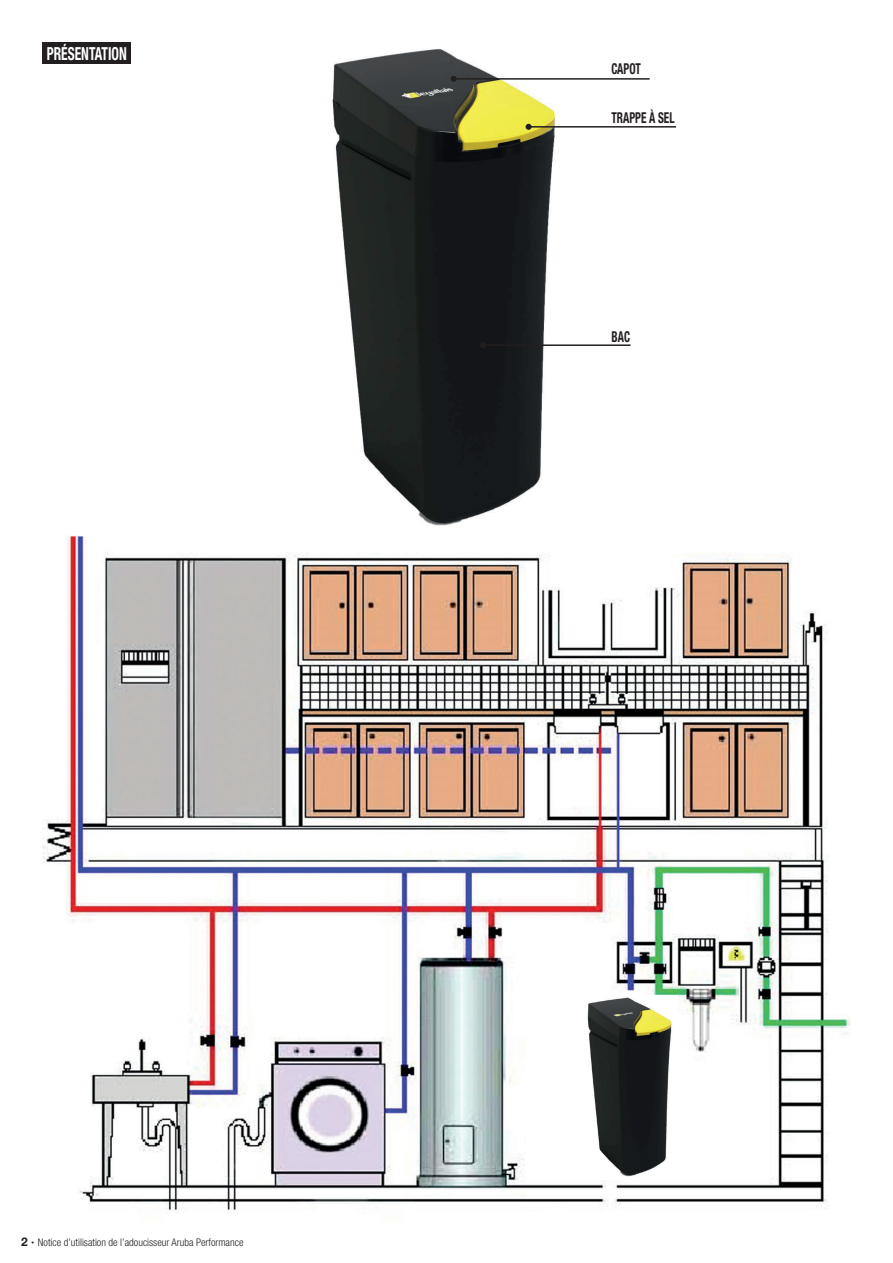
<style>
.page{position:relative;width:893px;height:1263px;background:#fff}
.page>*{position:absolute;margin:0;border:0;box-sizing:border-box;transform-origin:0 0}
.t1{font:700 condensed 18px "Helvetica Neue LT Std";color:#fff;scale:.75 1}
.t2{font:700 condensed 15px "Helvetica Neue LT Std";color:#231f20;scale:.75 1}
.t3{font:300 condensed 10.5px "Helvetica Neue LT Std";color:#231f20}
.s1{font-weight:700;font-stretch:normal;font-size:12px}
</style>
<div class="page">
<div style="left:43px;top:43px;width:88px;height:21px;background:#231f20"></div>
<img style="left:43px;top:536px;width:807px;height:675px">
<img style="left:332px;top:48px;width:224px;height:478px">
<img style="left:583px;top:995px;width:95px;height:184px">
<hr style="left:454px;top:78px;width:196px;height:2px;background:#231f20">
<svg style="left:451px;top:76px;width:6px;height:6px"></svg>
<hr style="left:529px;top:126px;width:147px;height:2px;background:#231f20">
<svg style="left:526px;top:124px;width:6px;height:6px"></svg>
<hr style="left:483px;top:344px;width:148px;height:2px;background:#231f20">
<svg style="left:480px;top:342px;width:6px;height:6px"></svg>
<h1 class="t1" style="left:47px;top:42px;width:108px">PRÉSENTATION</h1>
<p class="t3" style="left:21px;top:1236px;width:224px"><span class="s1">2 ·</span> Notice d’utilisation de l’adoucisseur Aruba Performance</p>
<h2 class="t2" style="left:611px;top:60px;width:41px">CAPOT</h2>
<h2 class="t2" style="left:611px;top:109px;width:86px">TRAPPE À SEL</h2>
<h2 class="t2" style="left:611px;top:327px;width:26px">BAC</h2>
</div>
